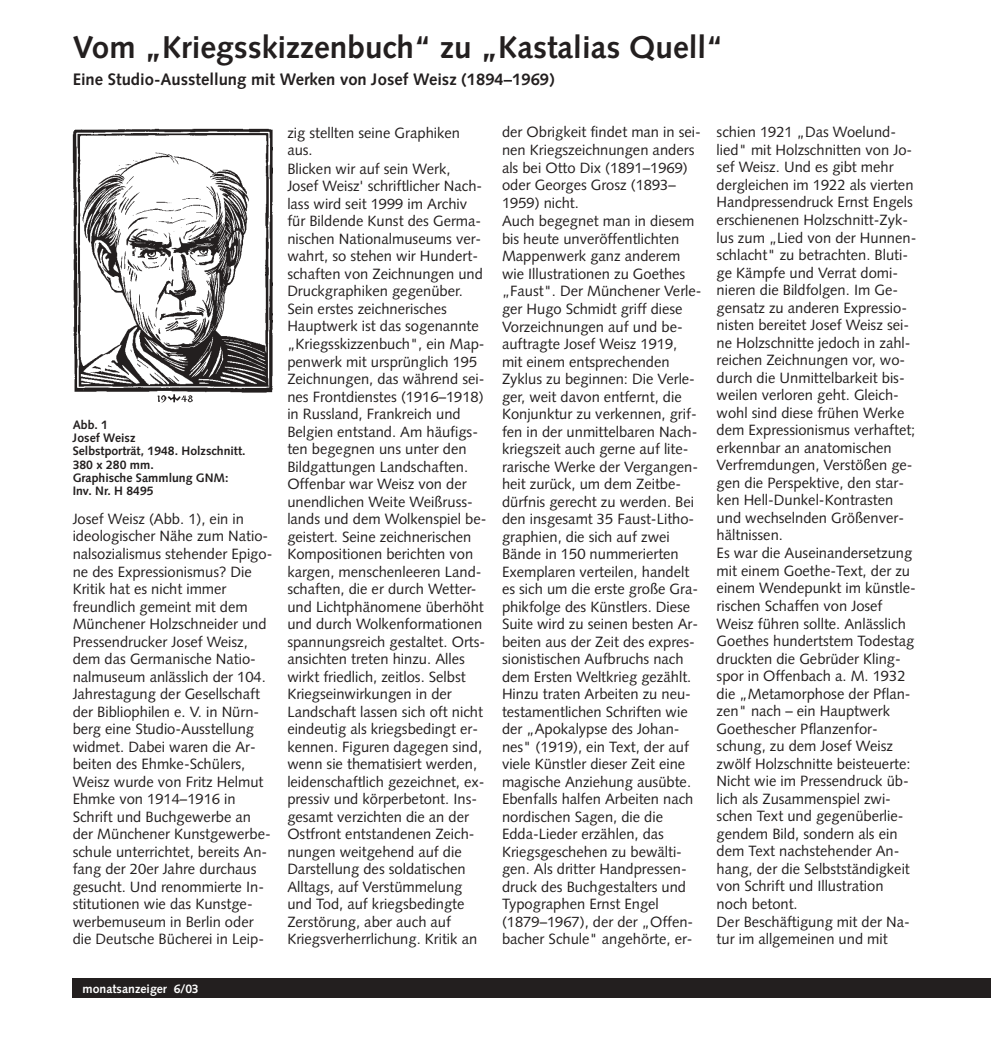
<style>
.page{position:relative;width:991px;height:1042px;background:#fff}
.page>*{position:absolute;margin:0;border:0;box-sizing:border-box;transform-origin:0 0}
.t1{font:700 31.5px "Syntax";color:#231f1f}
.t2{font:700 16.62px "Syntax";color:#231f1f}
.t3{font:14.88px/17.5px "Syntax";color:#231f1f}
.t4{font:700 12.25px/13.1px "Syntax";color:#231f1f}
.t5{font:700 12.25px "Syntax";color:#fff}
</style>
<div class="page">
<svg style="left:990px;top:978px;width:1px;height:19px"></svg>
<div style="left:73px;top:977px;width:917px;height:20px;background:#231f1f"></div>
<img style="left:73px;top:129px;width:200px;height:274px">
<h1 class="t1" style="left:73px;top:35px;width:652px">Vom „Kriegsskizzenbuch“ zu „Kastalias Quell“</h1>
<p class="t2" style="left:73px;top:73px;width:483px">Eine Studio-Ausstellung mit Werken von Josef Weisz (1894–1969)</p>
<p class="t3" style="left:716px;top:125px;width:201px">schien 1921 „Das Woelund&shy;lied" mit Holzschnitten von Jo&shy;sef Weisz. Und es gibt mehr dergleichen im 1922 als vierten<br>Handpressendruck Ernst Engels erschienenen Holzschnitt-Zyk&shy;lus zum „Lied von der Hunnen&shy;schlacht" zu betrachten. Bluti&shy;ge Kämpfe und Verrat domi&shy;nieren die Bildfolgen. Im Ge&shy;gensatz zu anderen Expressio&shy;nisten bereitet Josef Weisz sei&shy;ne Holzschnitte jedoch in zahl&shy;reichen Zeichnungen vor, wo&shy;durch die Unmittelbarkeit bis&shy;weilen verloren geht. Gleich&shy;wohl sind diese frühen Werke dem Expressionismus verhaftet; erkennbar an anatomischen<br>Verfremdungen, Verstößen ge&shy;gen die Perspektive, den star&shy;ken Hell-Dunkel-Kontrasten und wechselnden Größenver&shy;hältnissen.<br>Es war die Auseinandersetzung mit einem Goethe-Text, der zu einem Wendepunkt im künstle&shy;rischen Schaffen von Josef<br>Weisz führen sollte. Anlässlich<br>Goethes hundertstem Todestag druckten die Gebrüder Kling&shy;spor in Offenbach a. M. 1932 die „Metamorphose der Pflan&shy;zen" nach – ein Hauptwerk<br>Goethescher Pflanzenfor&shy;schung, zu dem Josef Weisz zwölf Holzschnitte beisteuerte:<br>Nicht wie im Pressendruck üb&shy;lich als Zusammenspiel zwi&shy;schen Text und gegenüberlie&shy;gendem Bild, sondern als ein dem Text nachstehender An&shy;hang, der die Selbstständigkeit von Schrift und Illustration noch betont.<br>Der Beschäftigung mit der Na&shy;tur im allgemeinen und mit</p>
<p class="t3" style="left:287px;top:125px;width:201px">zig stellten seine Graphiken aus.<br>Blicken wir auf sein Werk,<br>Josef Weisz' schriftlicher Nach&shy;lass wird seit 1999 im Archiv für Bildende Kunst des Germa&shy;nischen Nationalmuseums ver&shy;wahrt, so stehen wir Hundert&shy;schaften von Zeichnungen und<br>Druckgraphiken gegenüber.<br>Sein erstes zeichnerisches<br>Hauptwerk ist das sogenannte „Kriegsskizzenbuch", ein Map&shy;penwerk mit ursprünglich 195<br>Zeichnungen, das während sei&shy;nes Frontdienstes (1916–1918) in Russland, Frankreich und<br>Belgien entstand. Am häufigs&shy;ten begegnen uns unter den<br>Bildgattungen Landschaften.<br>Offenbar war Weisz von der unendlichen Weite Weißruss&shy;lands und dem Wolkenspiel be&shy;geistert. Seine zeichnerischen<br>Kompositionen berichten von kargen, menschenleeren Land&shy;schaften, die er durch Wetter&shy;und Lichtphänomene überhöht und durch Wolkenformationen spannungsreich gestaltet. Orts&shy;ansichten treten hinzu. Alles wirkt friedlich, zeitlos. Selbst<br>Kriegseinwirkungen in der<br>Landschaft lassen sich oft nicht eindeutig als kriegsbedingt er&shy;kennen. Figuren dagegen sind, wenn sie thematisiert werden, leidenschaftlich gezeichnet, ex&shy;pressiv und körperbetont. Ins&shy;gesamt verzichten die an der<br>Ostfront entstandenen Zeich&shy;nungen weitgehend auf die<br>Darstellung des soldatischen<br>Alltags, auf Verstümmelung und Tod, auf kriegsbedingte<br>Zerstörung, aber auch auf<br>Kriegsverherrlichung. Kritik an</p>
<p class="t3" style="left:502px;top:125px;width:200px">der Obrigkeit findet man in sei&shy;nen Kriegszeichnungen anders als bei Otto Dix (1891–1969) oder Georges Grosz (1893–<br>1959) nicht.</p>
<p class="t3" style="left:502px;top:214px;width:201px">Auch begegnet man in diesem bis heute unveröffentlichten<br>Mappenwerk ganz anderem wie Illustrationen zu Goethes „Faust". Der Münchener Verle&shy;ger Hugo Schmidt griff diese<br>Vorzeichnungen auf und be&shy;auftragte Josef Weisz 1919,<br>mit einem entsprechenden<br>Zyklus zu beginnen: Die Verle&shy;ger, weit davon entfernt, die<br>Konjunktur zu verkennen, grif&shy;fen in der unmittelbaren Nach&shy;kriegszeit auch gerne auf lite&shy;rarische Werke der Vergangen&shy;heit zurück, um dem Zeitbe&shy;dürfnis gerecht zu werden. Bei den insgesamt 35 Faust-Litho&shy;graphien, die sich auf zwei<br>Bände in 150 nummerierten<br>Exemplaren verteilen, handelt es sich um die erste große Gra&shy;phikfolge des Künstlers. Diese<br>Suite wird zu seinen besten Ar&shy;beiten aus der Zeit des expres&shy;sionistischen Aufbruchs nach dem Ersten Weltkrieg gezählt.<br>Hinzu traten Arbeiten zu neu&shy;testamentlichen Schriften wie der „Apokalypse des Johan&shy;nes" (1919), ein Text, der auf viele Künstler dieser Zeit eine magische Anziehung ausübte.<br>Ebenfalls halfen Arbeiten nach nordischen Sagen, die die<br>Edda-Lieder erzählen, das<br>Kriegsgeschehen zu bewälti&shy;gen. Als dritter Handpressen&shy;druck des Buchgestalters und<br>Typographen Ernst Engel (1879–1967), der der „Offen&shy;bacher Schule" angehörte, er-</p>
<p class="t4" style="left:73px;top:419px;width:174px">Abb. 1<br>Josef Weisz<br>Selbstporträt, 1948. Holzschnitt.<br>380 x 280 mm.<br>Graphische Sammlung GNM:<br>Inv. Nr. H 8495</p>
<p class="t3" style="left:73px;top:511px;width:201px">Josef Weisz (Abb. 1), ein in ideologischer Nähe zum Natio&shy;nalsozialismus stehender Epigo&shy;ne des Expressionismus? Die<br>Kritik hat es nicht immer freundlich gemeint mit dem<br>Münchener Holzschneider und<br>Pressendrucker Josef Weisz, dem das Germanische Natio&shy;nalmuseum anlässlich der 104.<br>Jahrestagung der Gesellschaft der Bibliophilen e. V. in Nürn&shy;berg eine Studio-Ausstellung widmet. Dabei waren die Ar&shy;beiten des Ehmke-Schülers,<br>Weisz wurde von Fritz Helmut<br>Ehmke von 1914–1916 in<br>Schrift und Buchgewerbe an der Münchener Kunstgewerbe&shy;schule unterrichtet, bereits An&shy;fang der 20er Jahre durchaus gesucht. Und renommierte In&shy;stitutionen wie das Kunstge&shy;werbemuseum in Berlin oder die Deutsche Bücherei in Leip-</p>
<p class="t5" style="left:83px;top:983px;width:118px">monatsanzeiger 6/03</p>
</div>
